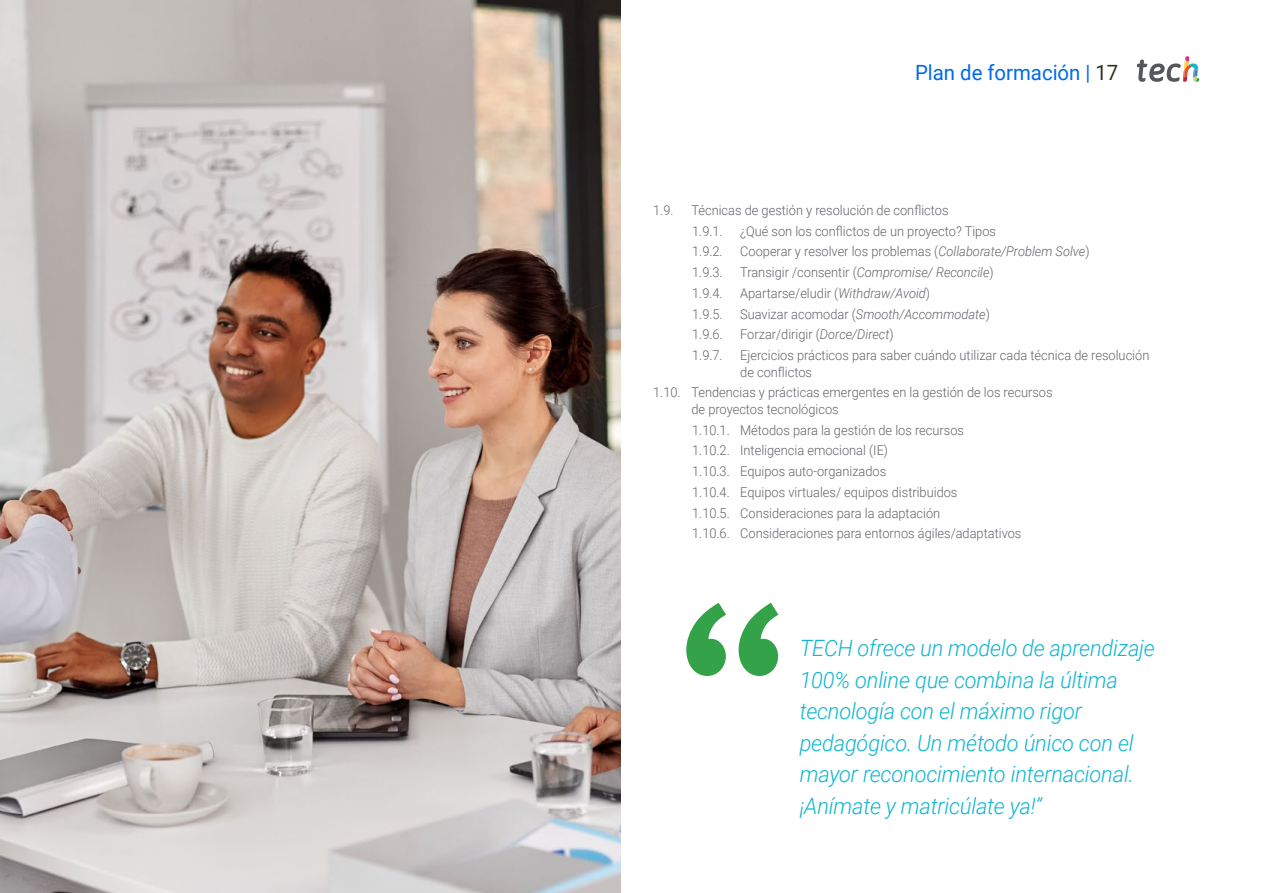
<style>
.page{position:relative;width:1263px;height:893px;background:#fff}
.page>*{position:absolute;margin:0;border:0;box-sizing:border-box;transform-origin:0 0}
.t1{font:italic 300 22.5px/31.5px "Roboto";letter-spacing:-.01em;color:#0fb6cf}
.t2{font:21px "Roboto";color:#0169ee}
.t3{font:300 13.5px/20.7px "Roboto";color:#61646a;scale:.95 1}
.s1{color:#312e20}
.s2{font-style:italic}
</style>
<div class="page">
<svg style="left:1137px;top:56px;width:62px;height:26px"></svg>
<svg style="left:686px;top:603px;width:92px;height:73px"></svg>
<img style="left:0;top:0;width:621px;height:893px">
<h2 class="t2" style="left:915px;top:57px;width:205px">Plan de formación | <span class="s1">17</span></h2>
<p class="t3" style="left:653px;top:199px;width:23px">1.9.</p>
<p class="t3" style="left:691px;top:199px;width:272px">Técnicas de gestión y resolución de conflictos<br>1.9.1.</p>
<p class="t3" style="left:740px;top:220px;width:271px">¿Qué son los conflictos de un proyecto? Tipos</p>
<p class="t3" style="left:692px;top:241px;width:34px">1.9.2.</p>
<p class="t3" style="left:740px;top:241px;width:369px">Cooperar y resolver los problemas (<span class="s2">Collaborate/Problem Solve</span>)</p>
<p class="t3" style="left:692px;top:262px;width:34px">1.9.3.</p>
<p class="t3" style="left:740px;top:262px;width:268px">Transigir /consentir (<span class="s2">Compromise/ Reconcile</span>)</p>
<p class="t3" style="left:692px;top:282px;width:34px">1.9.4.</p>
<p class="t3" style="left:740px;top:282px;width:201px">Apartarse/eludir (<span class="s2">Withdraw/Avoid</span>)</p>
<p class="t3" style="left:692px;top:303px;width:34px">1.9.5.</p>
<p class="t3" style="left:740px;top:303px;width:264px">Suavizar acomodar (<span class="s2">Smooth/Accommodate</span>)</p>
<p class="t3" style="left:692px;top:324px;width:34px">1.9.6.</p>
<p class="t3" style="left:740px;top:324px;width:163px">Forzar/dirigir (<span class="s2">Dorce/Direct</span>)</p>
<p class="t3" style="left:692px;top:345px;width:34px">1.9.7.</p>
<p class="t3" style="left:740px;top:347px;width:432px;line-height:16.5px">Ejercicios prácticos para saber cuándo utilizar cada técnica de resolución de conflictos</p>
<p class="t3" style="left:691px;top:384px;width:382px;line-height:16.5px;text-indent:-38px">1.10. Tendencias y prácticas emergentes en la gestión de los recursos de proyectos tecnológicos</p>
<p class="t3" style="left:692px;top:419px;width:348px">1.10.1. Métodos para la gestión de los recursos<br>1.10.2. Inteligencia emocional (IE)<br>1.10.3. Equipos auto-organizados<br>1.10.4. Equipos virtuales/ equipos distribuidos<br>1.10.5. Consideraciones para la adaptación<br>1.10.6. Consideraciones para entornos ágiles/adaptativos</p>
<h1 class="t1" style="left:800px;top:632px;width:357px">TECH ofrece un modelo de aprendizaje 100% online que combina la última tecnología con el máximo rigor pedagógico. Un método único con el mayor reconocimiento internacional. ¡Anímate y matricúlate ya!”</h1>
</div>
